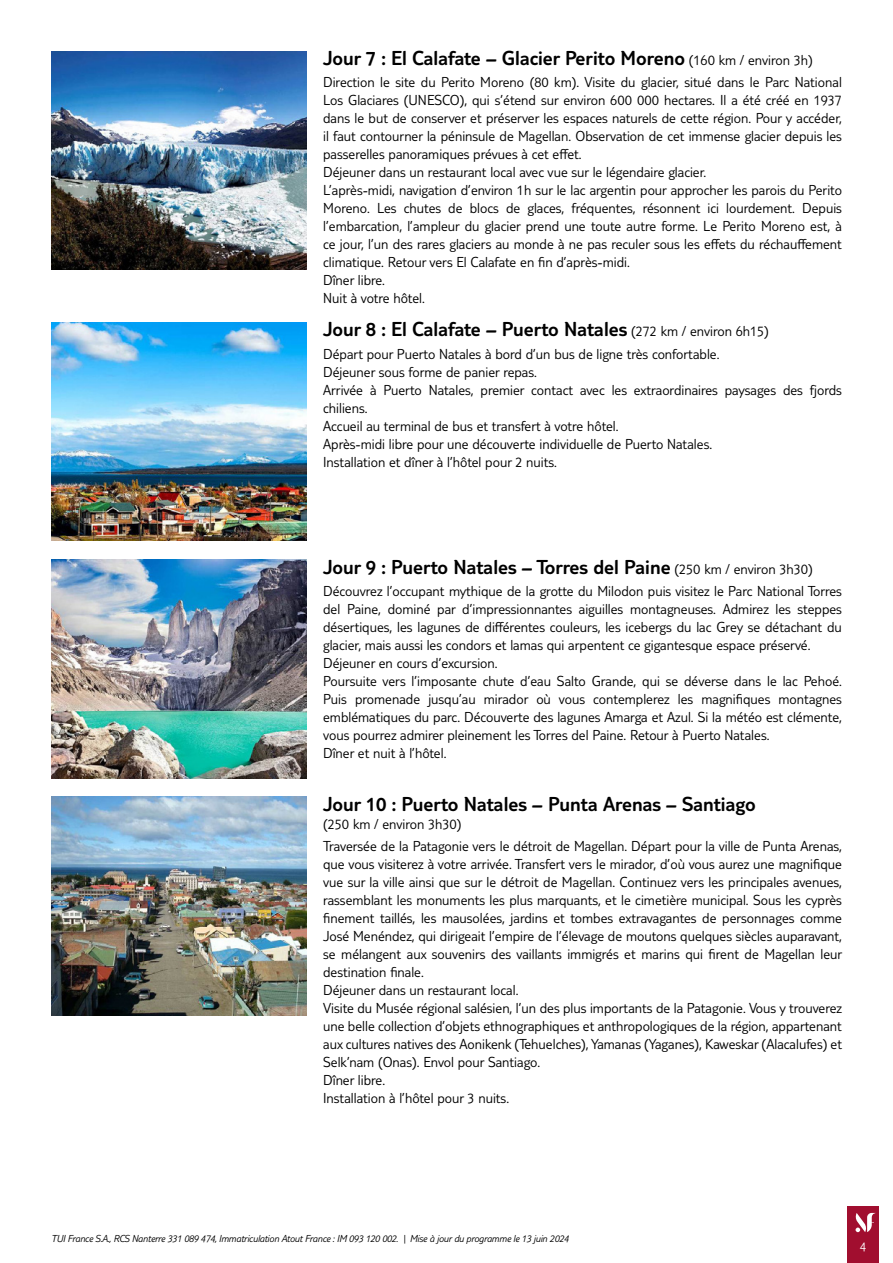
<style>
.page{position:relative;width:893px;height:1263px;background:#fff}
.page>*{position:absolute;margin:0;border:0;box-sizing:border-box;transform-origin:0 0}
.t1{font:300 21px "TUI Type";color:#000}
.t2{font:300 15px/18px "TUI Type";color:#000}
.t3{font:300 13.5px "TUI Type";color:#fff}
.t4{font:italic 300 10.5px "TUI Type";letter-spacing:-.02em;color:#000}
.s1{font-size:15px}
</style>
<div class="page">
<div style="left:847px;top:1206px;width:32px;height:57px;background:#a10e2f"></div>
<svg style="left:855px;top:1213px;width:21px;height:19px"></svg>
<img style="left:51px;top:51px;width:255px;height:219px">
<img style="left:51px;top:322px;width:255px;height:219px">
<img style="left:51px;top:559px;width:255px;height:219px">
<img style="left:51px;top:797px;width:255px;height:218px">
<h1 class="t1" style="left:323px;top:46px;width:491px">Jour 7 : El Calafate – Glacier Perito Moreno <span class="s1">(160 km / environ 3h)</span></h1>
<p class="t2" style="left:323px;top:73px;width:520px">Direction le site du Perito Moreno (80 km). Visite du glacier, situé dans le Parc National Los Glaciares (UNESCO), qui s’étend sur environ 600 000 hectares. Il a été créé en 1937 dans le but de conserver et préserver les espaces naturels de cette région. Pour y accéder, il faut contourner la péninsule de Magellan. Observation de cet immense glacier depuis les passerelles panoramiques prévues à cet effet.<br>Déjeuner dans un restaurant local avec vue sur le légendaire glacier.<br>L’après-midi, navigation d’environ 1h sur le lac argentin pour approcher les parois du Perito Moreno. Les chutes de blocs de glaces, fréquentes, résonnent ici lourdement. Depuis l’embarcation, l’ampleur du glacier prend une toute autre forme. Le Perito Moreno est, à ce jour, l’un des rares glaciers au monde à ne pas reculer sous les effets du réchauffement climatique. Retour vers El Calafate en fin d’après-midi.<br>Dîner libre.<br>Nuit à votre hôtel.</p>
<h1 class="t1" style="left:323px;top:317px;width:447px">Jour 8 : El Calafate – Puerto Natales <span class="s1">(272 km / environ 6h15)</span></h1>
<p class="t2" style="left:323px;top:344px;width:520px">Départ pour Puerto Natales à bord d’un bus de ligne très confortable.<br>Déjeuner sous forme de panier repas.<br>Arrivée à Puerto Natales, premier contact avec les extraordinaires paysages des fjords chiliens.<br>Accueil au terminal de bus et transfert à votre hôtel.<br>Après-midi libre pour une découverte individuelle de Puerto Natales.<br>Installation et dîner à l’hôtel pour 2 nuits.</p>
<h1 class="t1" style="left:323px;top:555px;width:491px">Jour 9 : Puerto Natales – Torres del Paine <span class="s1">(250 km / environ 3h30)</span></h1>
<p class="t2" style="left:323px;top:582px;width:520px">Découvrez l’occupant mythique de la grotte du Milodon puis visitez le Parc National Torres del Paine, dominé par d’impressionnantes aiguilles montagneuses. Admirez les steppes désertiques, les lagunes de différentes couleurs, les icebergs du lac Grey se détachant du glacier, mais aussi les condors et lamas qui arpentent ce gigantesque espace préservé.<br>Déjeuner en cours d’excursion.<br>Poursuite vers l’imposante chute d’eau Salto Grande, qui se déverse dans le lac Pehoé.<br>Puis promenade jusqu’au mirador où vous contemplerez les magnifiques montagnes emblématiques du parc. Découverte des lagunes Amarga et Azul. Si la météo est clémente, vous pourrez admirer pleinement les Torres del Paine. Retour à Puerto Natales.<br>Dîner et nuit à l’hôtel.</p>
<h1 class="t1" style="left:323px;top:792px;width:434px">Jour 10 : Puerto Natales – Punta Arenas – Santiago</h1>
<p class="t2" style="left:323px;top:813px;width:520px;line-height:22.2px">(250 km / environ 3h30)<br>Traversée de la Patagonie vers le détroit de Magellan. Départ pour la ville de Punta Arenas,</p>
<p class="t2" style="left:323px;top:855px;width:521px">que vous visiterez à votre arrivée. Transfert vers le mirador, d’où vous aurez une magnifique vue sur la ville ainsi que sur le détroit de Magellan. Continuez vers les principales avenues, rassemblant les monuments les plus marquants, et le cimetière municipal. Sous les cyprès finement taillés, les mausolées, jardins et tombes extravagantes de personnages comme José Menéndez, qui dirigeait l’empire de l’élevage de moutons quelques siècles auparavant, se mélangent aux souvenirs des vaillants immigrés et marins qui firent de Magellan leur destination finale.<br>Déjeuner dans un restaurant local.<br>Visite du Musée régional salésien, l’un des plus importants de la Patagonie. Vous y trouverez une belle collection d’objets ethnographiques et anthropologiques de la région, appartenant aux cultures natives des Aonikenk (Tehuelches), Yamanas (Yaganes), Kaweskar (Alacalufes) et Selk’nam (Onas). Envol pour Santiago.<br>Dîner libre.<br>Installation à l’hôtel pour 3 nuits.</p>
<p class="t4" style="left:51px;top:1232px;width:519px">TUI France S.A., RCS Nanterre 331 089 474, Immatriculation Atout France : IM 093 120 002. | Mise à jour du programme le 13 juin 2024</p>
<p class="t3" style="left:860px;top:1239px;width:8px">4</p>
</div>
